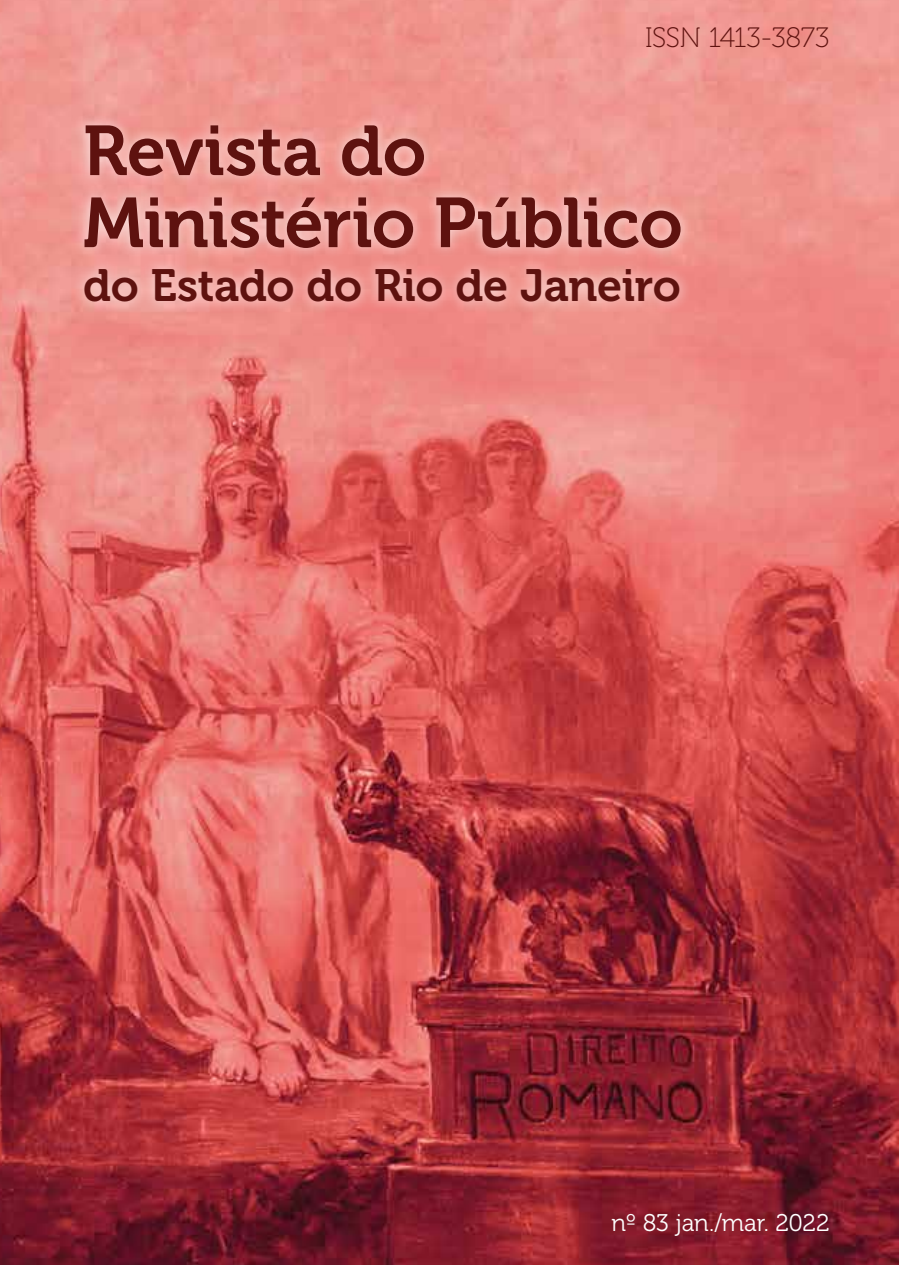
<style>
.page{position:relative;width:899px;height:1265px;background:#fff}
.page>*{position:absolute;margin:0;border:0;box-sizing:border-box;transform-origin:0 0}
.t1{font:70px/72px "Museo 700";letter-spacing:-.01em;color:#5e120f}
.t2{font:45px "Museo 700";letter-spacing:-.01em;color:#5e120f}
.t3{font:28px "Museo 100";letter-spacing:-.015em;color:#5e120f}
.t4{font:24px "Museo 300";letter-spacing:-.01em;color:#fff}
</style>
<div class="page">
<img style="left:0;top:0;width:898px;height:1265px">
<div style="left:72px;top:112px;width:621px;height:202px;background:#fff;opacity:.75"></div>
<p class="t3" style="left:644px;top:23px;width:186px">ISSN 1413-3873</p>
<p class="t1" style="left:83px;top:116px;width:600px">Revista do<br>Ministério Público</p>
<p class="t2" style="left:83px;top:260px;width:599px">do Estado do Rio de Janeiro</p>
<p class="t4" style="left:611px;top:1209px;width:219px">nº 83 jan./mar. 2022</p>
</div>
